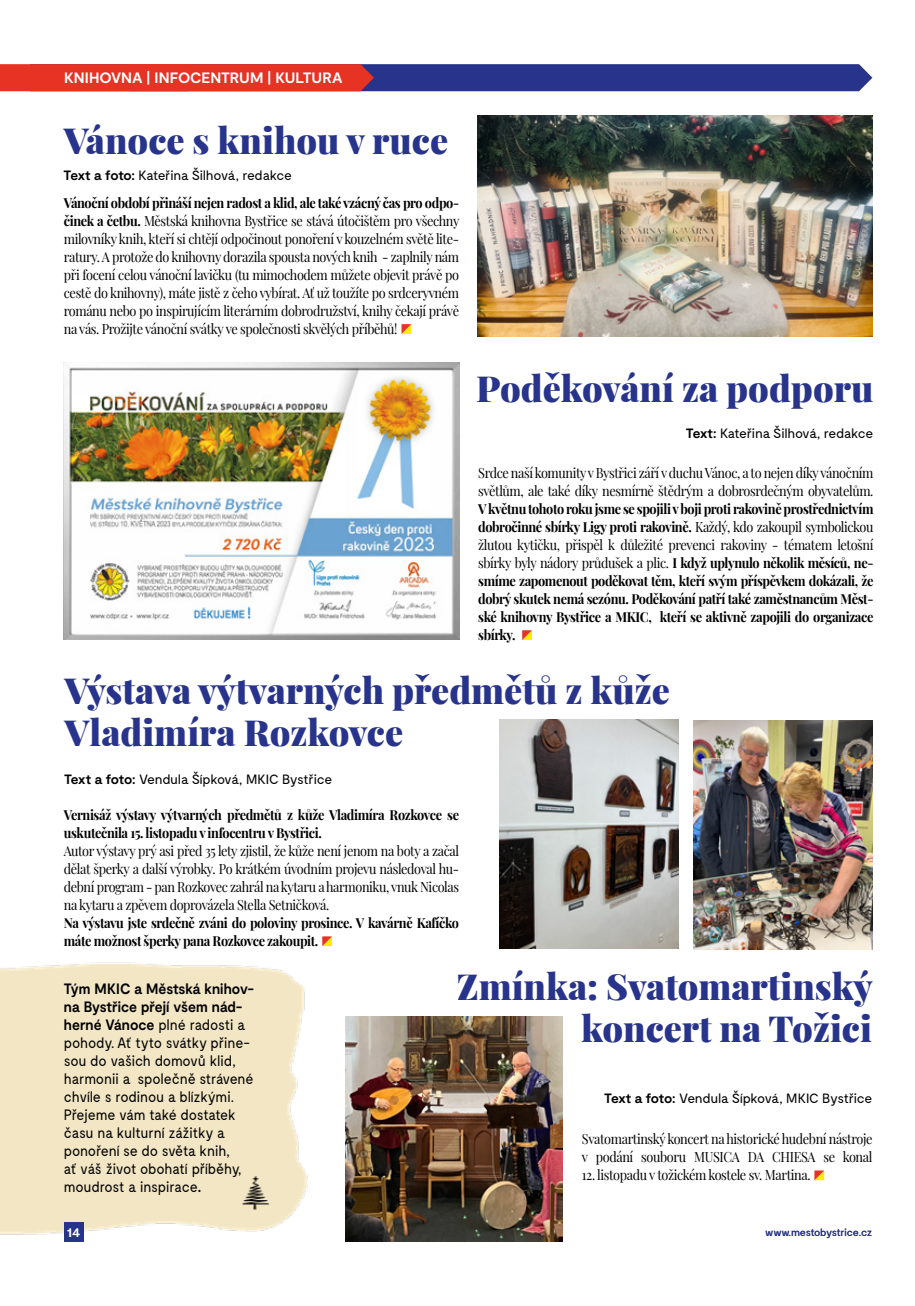
<style>
.page{position:relative;width:915px;height:1306px;background:#fff}
.page>*{position:absolute;margin:0;border:0;box-sizing:border-box;transform-origin:0 0}
.t1{font:900 36px/42px "Playfair Display";color:#28348b}
.t2{font:15px/18px "Moderat";letter-spacing:-.015em;color:#000;scale:.92 1}
.t3{font:700 15px "Moderat";letter-spacing:-.005em;color:#fff}
.t4{font:13.8px/18px "Playfair Display";letter-spacing:-.03em;color:#000;text-align:justify;scale:.92 1}
.t5{font:700 13.8px/18px "Playfair Display";letter-spacing:-.03em;color:#000;scale:.92 1}
.t6{font:13.5px "Moderat";letter-spacing:-.025em;color:#000}
.t7{font:700 13.5px "Moderat";color:#fff}
.t8{font:10.5px "Moderat";letter-spacing:-.03em;color:#28348b}
.s1{font-weight:700}
.s2{font-weight:400}
</style>
<div class="page">
<svg style="left:0;top:64px;width:872px;height:27px;background:#7a3560"></svg>
<svg style="left:401px;top:324px;width:10px;height:10px"></svg>
<svg style="left:522px;top:630px;width:10px;height:10px"></svg>
<img style="left:64px;top:362px;width:396px;height:277px">
<img style="left:477px;top:115px;width:395px;height:221px">
<svg style="left:322px;top:936px;width:10px;height:10px"></svg>
<img style="left:499px;top:719px;width:179px;height:229px">
<svg style="left:814px;top:1170px;width:9px;height:10px"></svg>
<div style="left:345px;top:1016px;width:217px;height:230px;background:linear-gradient(to right,#fff,#fff)"></div>
<img style="left:345px;top:1016px;width:217px;height:225px">
<img style="left:0;top:962px;width:307px;height:272px">
<img style="left:242px;top:1176px;width:27px;height:34px">
<div style="left:64px;top:1222px;width:19px;height:20px;background:#28348b"></div>
<img style="left:693px;top:720px;width:179px;height:229px">
<p class="t3" style="left:64px;top:69px;width:280px">KNIHOVNA | INFOCENTRUM | KULTURA</p>
<h1 class="t1" style="left:64px;top:117px;width:386px">Vánoce s knihou v ruce</h1>
<p class="t6" style="left:64px;top:167px;width:230px"><span class="s1">Text a foto:</span> Kateřina Šilhová, redakce</p>
<p class="t4" style="left:64px;top:192px;width:431px"><span class="s1">Vánoční období přináší nejen radost a klid, ale také vzácný čas pro odpo&shy;činek a četbu.</span> Městská knihovna Bystřice se stává útočištěm pro všechny milovníky knih, kteří si chtějí odpočinout ponoření v kouzelném světě lite&shy;ratury. A protože do knihovny dorazila spousta nových knih - zaplnily nám při focení celou vánoční lavičku (tu mimochodem můžete objevit právě po cestě do knihovny), máte jistě z čeho vybírat. Ať už toužíte po srdceryvném románu nebo po inspirujícím literárním dobrodružství, knihy čekají právě na vás. Prožijte vánoční svátky ve společnosti skvělých příběhů!</p>
<h1 class="t1" style="left:476px;top:364px;width:398px">Poděkování za podporu</h1>
<p class="t6" style="left:685px;top:426px;width:189px"><span class="s1">Text:</span> Kateřina Šilhová, redakce</p>
<p class="t4" style="left:478px;top:462px;width:431px">Srdce naší komunity v Bystřici září v duchu Vánoc, a to nejen díky vánočním světlům, ale také díky nesmírně štědrým a dobrosrdečným obyvatelům.</p>
<p class="t5" style="left:478px;top:498px;width:431px;text-align:justify">V květnu tohoto roku jsme se spojili v boji proti rakovině prostřednictvím dobročinné sbírky Ligy proti rakovině. <span class="s2">Každý, kdo zakoupil symbolickou žlutou kytičku, přispěl k důležité prevenci rakoviny - tématem letošní sbírky byly nádory průdušek a plic.</span> I když uplynulo několik měsíců, ne&shy;smíme zapomenout poděkovat těm, kteří svým příspěvkem dokázali, že dobrý skutek nemá sezónu. Poděkování patří také zaměstnancům Měst&shy;ské knihovny Bystřice a MKIC, kteří se aktivně zapojili do organizace sbírky.</p>
<h1 class="t1" style="left:65px;top:666px;width:606px">Výstava výtvarných předmětů z kůže<br>Vladimíra Rozkovce</h1>
<p class="t6" style="left:64px;top:771px;width:269px"><span class="s1">Text a foto:</span> Vendula Šípková, MKIC Bystřice</p>
<p class="t5" style="left:64px;top:804px;width:431px">Vernisáž výstavy výtvarných předmětů z kůže Vladimíra Rozkovce se uskutečnila 15. listopadu v infocentru v Bystřici.</p>
<p class="t4" style="left:64px;top:840px;width:431px">Autor výstavy prý asi před 35 lety zjistil, že kůže není jenom na boty a začal dělat šperky a další výrobky. Po krátkém úvodním projevu následoval hu&shy;dební program - pan Rozkovec zahrál na kytaru a harmoniku, vnuk Nicolas na kytaru a zpěvem doprovázela Stella Setničková.</p>
<p class="t5" style="left:64px;top:912px;width:431px">Na výstavu jste srdečně zváni do poloviny prosince. V kavárně Kafíčko máte možnost šperky pana Rozkovce zakoupit.</p>
<p class="t2" style="left:64px;top:980px;width:208px"><span class="s1">Tým MKIC a Městská knihov&shy;na Bystřice přejí všem nád&shy;herné Vánoce</span> plné radosti a pohody. Ať tyto svátky přine&shy;sou do vašich domovů klid, harmonii a společně strávené chvíle s rodinou a blízkými.<br>Přejeme vám také dostatek času na kulturní zážitky a ponoření se do světa knih,<br>ať váš život obohatí příběhy, moudrost a inspirace<span class="s1">.</span></p>
<p class="t7" style="left:67px;top:1224px;width:15px">14</p>
<h1 class="t1" style="left:456px;top:962px;width:417px;text-align:right">Zmínka: Svatomartinský koncert na Tožici</h1>
<p class="t6" style="left:604px;top:1091px;width:269px"><span class="s1">Text a foto:</span> Vendula Šípková, MKIC Bystřice</p>
<p class="t4" style="left:581px;top:1128px;width:317px">Svatomartinský koncert na historické hudební nástroje v podání souboru MUSICA DA CHIESA se konal</p>
<p class="t4" style="left:581px;top:1164px;width:250px">12. listopadu v tožickém kostele sv. Martina.</p>
<p class="t8" style="left:765px;top:1226px;width:109px">www.mestobystrice.cz</p>
</div>
